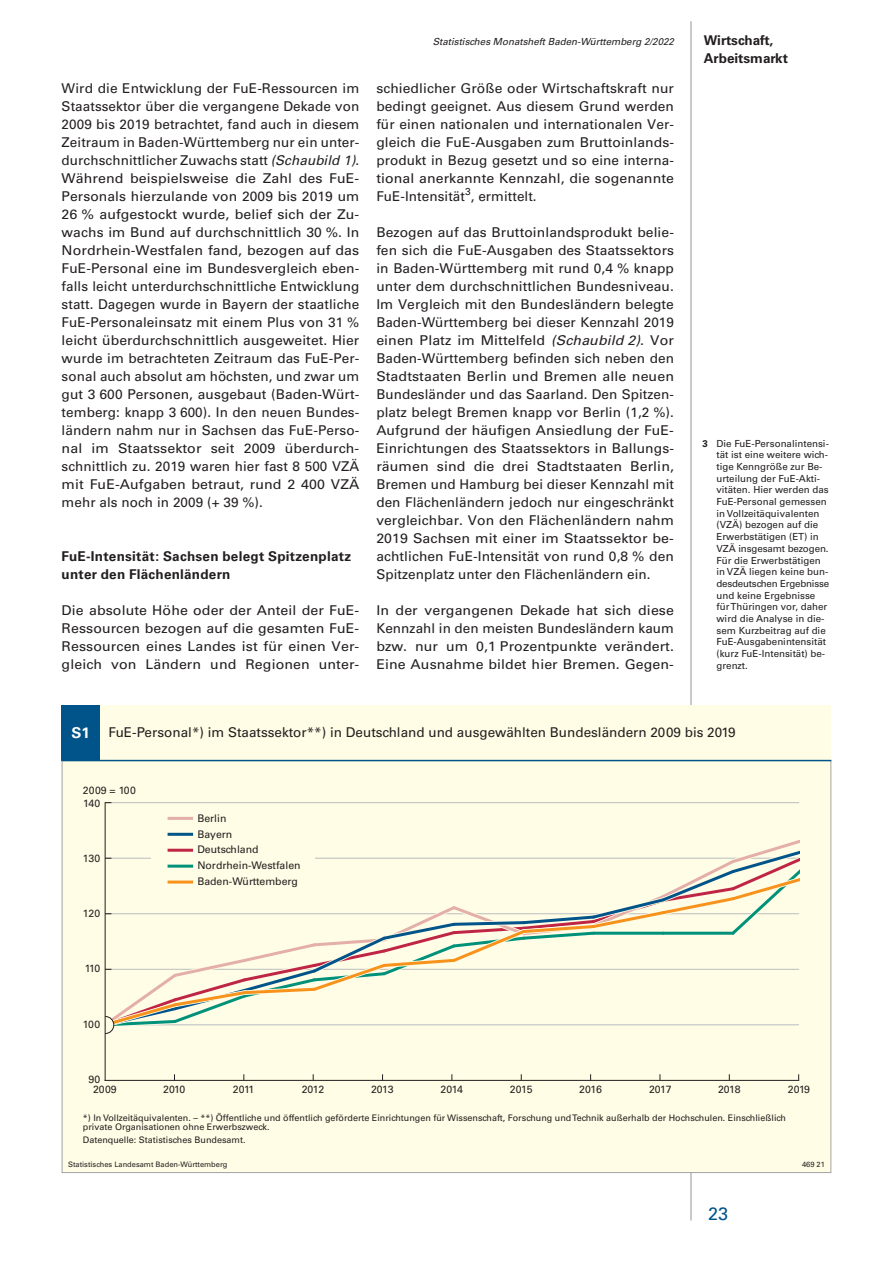
<style>
.page{position:relative;width:893px;height:1263px;background:#fff}
.page>*{position:absolute;margin:0;border:0;box-sizing:border-box;transform-origin:0 0}
.t1{font:18px "Univers";color:#01548a}
.Fließtext{font:13.5px/18px "Univers";letter-spacing:.005em;color:#231f20;text-align:justify}
.Fließtext-2{font:13.5px/18px "Univers";letter-spacing:.005em;color:#231f20;text-align:justify;scale:1.05 1}
.Kapitelzwischenübers{font:700 13.5px/18px "Univers";letter-spacing:.015em;color:#231f20}
.t2{font:10.5px/15.9px "Univers";color:#231f20}
.t3{font:9.75px/11.7px "Univers";color:#231f20}
.t4{font:italic 9.75px "Univers";color:#231f20}
.t5{font:9px/9px "Univers";color:#231f20}
.t6{font:7.5px "Univers";color:#231f20}
.s1{font-style:italic}
.s2{font-weight:700}
.s3{font-weight:700;font-size:15px;color:#fff}
</style>
<div class="page">
<hr style="left:691px;top:21px;width:1px;height:1199px;background:#939598">
<div style="left:62px;top:705px;width:769px;height:468px;background:#fffde5"></div>
<div style="left:62px;top:705px;width:38px;height:55px;background:#01548a"></div>
<svg style="left:62px;top:761px;width:769px;height:412px"></svg>
<hr style="left:105px;top:802px;width:694px;height:1px;background:#bcbdc0">
<hr style="left:105px;top:1080px;width:694px;height:1px;background:#231f20">
<svg style="left:104px;top:834px;width:695px;height:200px"></svg>
<hr style="left:105px;top:803px;width:1px;height:277px;background:#231f20">
<hr style="left:62px;top:760px;width:769px;height:1px;background:#01548a">
<div style="left:151px;top:804px;width:163px;height:89px;background:#fffde5"></div>
<hr style="left:168px;top:849px;width:25px;height:3px;background:#bf2645">
<hr style="left:168px;top:865px;width:25px;height:3px;background:#00917b">
<hr style="left:168px;top:817px;width:25px;height:3px;background:#e4afa8">
<hr style="left:168px;top:833px;width:25px;height:3px;background:#01548a">
<hr style="left:168px;top:880px;width:25px;height:3px;background:#f7931d">
<p class="Fließtext" style="left:62px;top:79px;width:299px">Wird die Entwicklung der FuE-Ressourcen im Staatssektor über die vergangene Dekade von 2009 bis 2019 betrachtet, fand auch in diesem Zeitraum in Baden-Württemberg nur ein unter&shy;durchschnittlicher Zuwachs statt <span class="s1">(Schaubild 1)</span>.<br>Während beispielsweise die Zahl des FuE-Personals hierzulande von 2009 bis 2019 um 26 % aufgestockt wurde, belief sich der Zu&shy;wachs im Bund auf durchschnittlich 30 %. In Nordrhein-Westfalen fand, bezogen auf das FuE-Personal eine im Bundesvergleich eben&shy;falls leicht unterdurchschnittliche Entwicklung statt. Dagegen wurde in Bayern der staatliche FuE-Personaleinsatz mit einem Plus von 31 % leicht überdurchschnittlich ausgeweitet. Hier wurde im betrachteten Zeitraum das FuE-Per&shy;sonal auch absolut am höchsten, und zwar um gut 3 600 Personen, ausgebaut (Baden-Würt&shy;temberg: knapp 3 600). In den neuen Bundes&shy;ländern nahm nur in Sachsen das FuE-Perso&shy;nal im Staatssektor seit 2009 überdurch&shy;schnittlich zu. 2019 waren hier fast 8 500 VZÄ mit FuE-Aufgaben betraut, rund 2 400 VZÄ mehr als noch in 2009 (+ 39 %).</p>
<p class="Kapitelzwischenübers" style="left:62px;top:547px;width:291px">FuE-Intensität: Sachsen belegt Spitzenplatz unter den Flächenländern</p>
<p class="Fließtext-2" style="left:62px;top:601px;width:285px">Die absolute Höhe oder der Anteil der FuE-Ressourcen bezogen auf die gesamten FuE-Ressourcen eines Landes ist für einen Ver&shy;gleich von Ländern und Regionen unter-</p>
<p class="t4" style="left:433px;top:35px;width:243px">Statistisches Monatsheft Baden-Württemberg 2/2022</p>
<p class="Kapitelzwischenübers" style="left:704px;top:31px;width:86px">Wirtschaft,<br>Arbeitsmarkt</p>
<p class="Fließtext" style="left:376px;top:79px;width:299px">schiedlicher Größe oder Wirtschaftskraft nur bedingt geeignet. Aus diesem Grund werden für einen nationalen und internationalen Ver&shy;gleich die FuE-Ausgaben zum Bruttoinlands&shy;produkt in Bezug gesetzt und so eine interna&shy;tional anerkannte Kennzahl, die sogenannte FuE-Intensität<sup>3</sup>, ermittelt.</p>
<p class="Fließtext" style="left:376px;top:223px;width:299px">Bezogen auf das Bruttoinlandsprodukt belie&shy;fen sich die FuE-Ausgaben des Staatssektors in Baden-Württemberg mit rund 0,4 % knapp unter dem durchschnittlichen Bundesniveau.<br>Im Vergleich mit den Bundesländern belegte Baden-Württemberg bei dieser Kennzahl 2019 einen Platz im Mittelfeld <span class="s1">(Schaubild 2)</span>. Vor Baden-Württemberg befinden sich neben den Stadtstaaten Berlin und Bremen alle neuen Bundesländer und das Saarland. Den Spitzen&shy;platz belegt Bremen knapp vor Berlin (1,2 %).<br>Aufgrund der häufigen Ansiedlung der FuE-Einrichtungen des Staatssektors in Ballungs&shy;räumen sind die drei Stadtstaaten Berlin, Bremen und Hamburg bei dieser Kennzahl mit den Flächenländern jedoch nur eingeschränkt vergleichbar. Von den Flächenländern nahm 2019 Sachsen mit einer im Staatssektor be&shy;achtlichen FuE-Intensität von rund 0,8 % den Spitzenplatz unter den Flächenländern ein.</p>
<p class="Fließtext-2" style="left:376px;top:601px;width:285px">In der vergangenen Dekade hat sich diese Kennzahl in den meisten Bundesländern kaum bzw. nur um 0,1 Prozentpunkte verändert.<br>Eine Ausnahme bildet hier Bremen. Gegen-</p>
<p class="t3" style="left:716px;top:437px;width:114px;text-indent:-14px"><span class="s2">3</span> Die FuE-Personalintensi&shy;tät ist eine weitere wich&shy;tige Kenngröße zur Be&shy;urteilung der FuE-Akti&shy;vitäten. Hier werden das<br>FuE-Personal gemessen in Vollzeitäquivalenten (VZÄ) bezogen auf die<br>Erwerbstätigen (ET) in<br>VZÄ insgesamt bezogen.<br>Für die Erwerbstätigen in VZÄ liegen keine bun&shy;desdeutschen Ergebnisse und keine Ergebnisse für Thüringen vor, daher wird die Analyse in die&shy;sem Kurzbeitrag auf die<br>FuE-Ausgabenintensität (kurz FuE-Intensität) be&shy;grenzt.</p>
<p class="Fließtext" style="left:72px;top:723px;width:666px"><span class="s3">S1</span> FuE-Personal*) im Staatssektor**) in Deutschland und ausgewählten Bundesländern 2009 bis 2019</p>
<p class="t2" style="left:83px;top:782px;width:55px">2009 = 100</p>
<p class="t2" style="left:83px;top:795px;width:19px">140</p>
<p class="t2" style="left:83px;top:851px;width:19px">130</p>
<p class="t2" style="left:83px;top:905px;width:19px">120</p>
<p class="t2" style="left:85px;top:961px;width:17px">110</p>
<p class="t2" style="left:83px;top:1016px;width:19px">100</p>
<p class="t2" style="left:89px;top:1072px;width:13px">90</p>
<p class="t2" style="left:197px;top:810px;width:37px">Berlin<br>Bayern</p>
<p class="t2" style="left:197px;top:874px;width:102px">Baden-Württemberg</p>
<p class="t2" style="left:197px;top:842px;width:105px">Deutschland<br>Nordrhein-Westfalen</p>
<p class="t2" style="left:93px;top:1082px;width:25px">2009</p>
<p class="t2" style="left:163px;top:1082px;width:24px">2010</p>
<p class="t2" style="left:233px;top:1082px;width:23px">2011</p>
<p class="t2" style="left:302px;top:1082px;width:24px">2012</p>
<p class="t2" style="left:371px;top:1082px;width:24px">2013</p>
<p class="t2" style="left:441px;top:1082px;width:24px">2014</p>
<p class="t2" style="left:510px;top:1082px;width:24px">2015</p>
<p class="t2" style="left:579px;top:1082px;width:24px">2016</p>
<p class="t2" style="left:649px;top:1082px;width:24px">2017</p>
<p class="t2" style="left:718px;top:1082px;width:24px">2018</p>
<p class="t2" style="left:788px;top:1082px;width:24px">2019</p>
<p class="t5" style="left:83px;top:1113px;width:705px">*) In Vollzeitäquivalenten. – **) Öffentliche und öffentlich geförderte Einrichtungen für Wissenschaft, Forschung und Technik außerhalb der Hochschulen. Einschließlich private Organisationen ohne Erwerbszweck.</p>
<p class="t5" style="left:83px;top:1135px;width:164px">Datenquelle: Statistisches Bundesamt.</p>
<p class="t6" style="left:68px;top:1159px;width:161px">Statistisches Landesamt Baden-Württemberg</p>
<p class="t6" style="left:802px;top:1159px;width:24px">469 21</p>
<h1 class="t1" style="left:708px;top:1203px;width:22px">23</h1>
</div>
